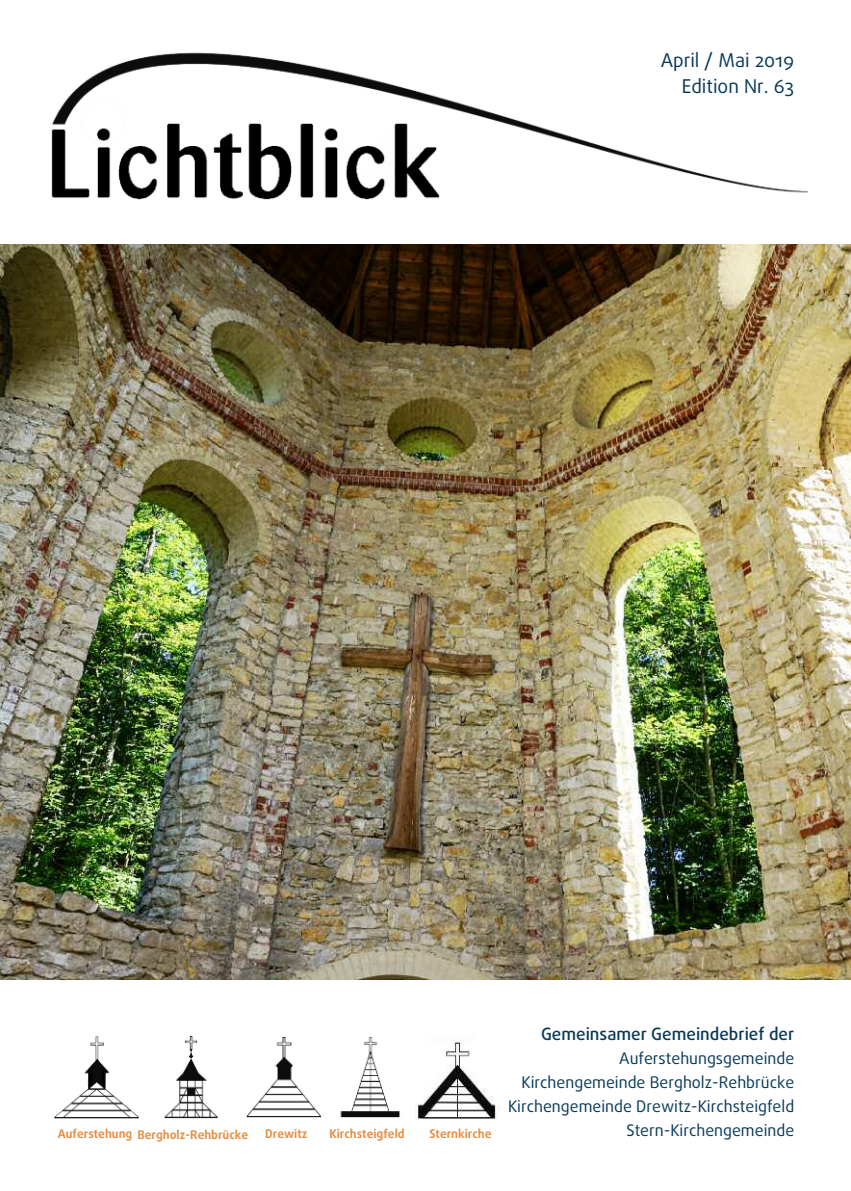
<style>
.page{position:relative;width:851px;height:1191px;background:#fff}
.page>*{position:absolute;margin:0;border:0;box-sizing:border-box;transform-origin:0 0}
.t1{font:19px/25.2px "Daxline";color:#083958;text-align:right}
.t2{font:500 17px "Daxline";color:#083958}
.t3{font:16px/24px "Daxline";color:#083958;text-align:right}
.t4{font:700 12px "Daxline";color:#e58d43}
</style>
<div class="page">
<img style="left:55px;top:1036px;width:83px;height:82px">
<img style="left:164px;top:1035px;width:55px;height:83px">
<img style="left:246px;top:1037px;width:76px;height:80px">
<svg style="left:341px;top:1117px;width:59px;height:1px"></svg>
<img style="left:340px;top:1037px;width:60px;height:80px">
<img style="left:416px;top:1041px;width:83px;height:77px">
<img style="left:51px;top:52px;width:757px;height:148px">
<img style="left:0;top:245px;width:850px;height:734px">
<p class="t1" style="left:660px;top:49px;width:135px">April / Mai 2019<br>Edition Nr. 63</p>
<p class="t4" style="left:58px;top:1129px;width:192px">Auferstehung Bergholz-Rehbrücke</p>
<p class="t4" style="left:265px;top:1129px;width:44px">Drewitz</p>
<p class="t4" style="left:329px;top:1129px;width:77px">Kirchsteigfeld</p>
<p class="t4" style="left:429px;top:1129px;width:64px">Sternkirche</p>
<p class="t2" style="left:541px;top:1026px;width:255px">Gemeinsamer Gemeindebrief der</p>
<p class="t3" style="left:508px;top:1047px;width:287px">Auferstehungsgemeinde Kirchengemeinde Bergholz-Rehbrücke Kirchengemeinde Drewitz-Kirchsteigfeld Stern-Kirchengemeinde</p>
</div>
